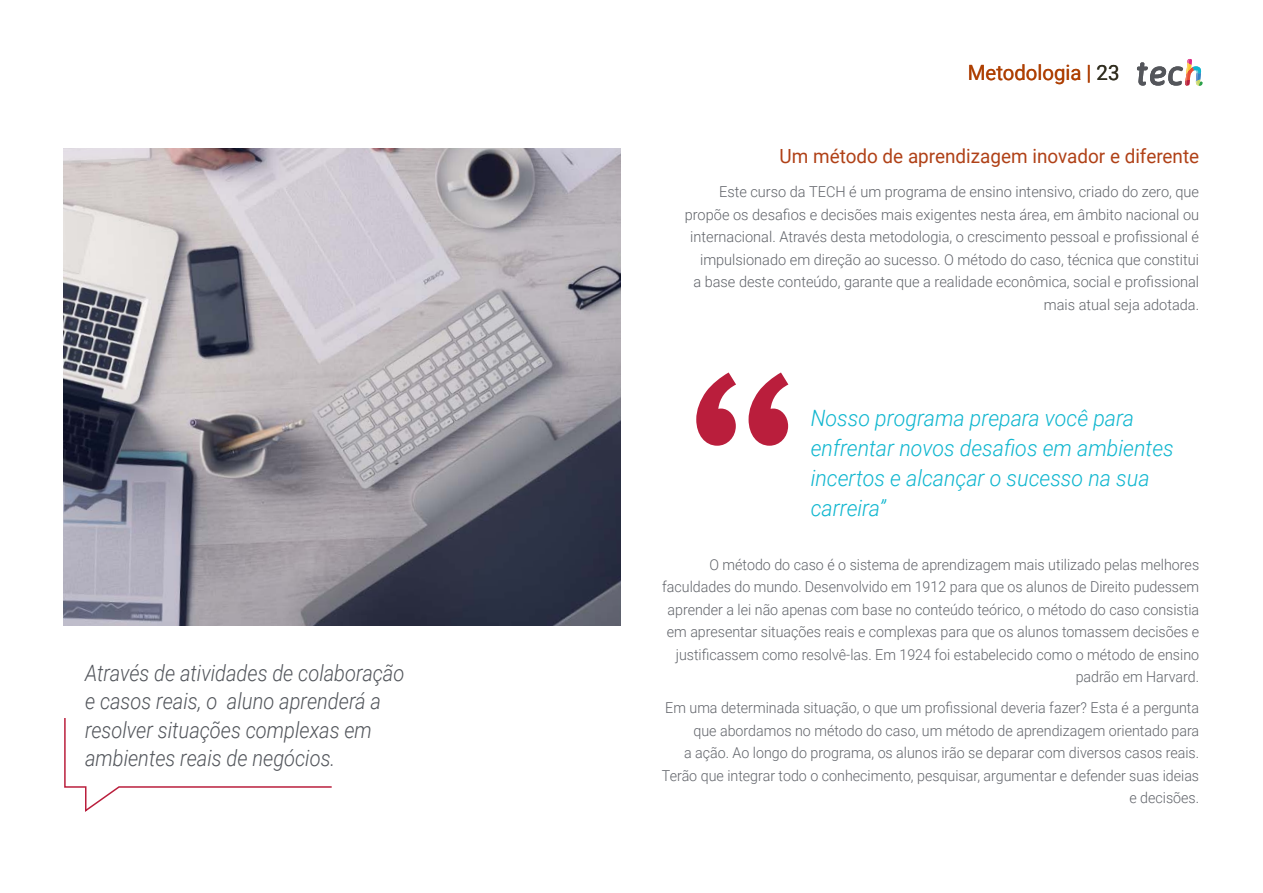
<style>
.page{position:relative;width:1263px;height:893px;background:#fff}
.page>*{position:absolute;margin:0;border:0;box-sizing:border-box;transform-origin:0 0}
.t1{font:italic 300 22.5px/28.5px "Roboto";color:#52555b;scale:.89 1}
.t2{font:italic 300 22.5px/30px "Roboto";color:#0fb6cf;scale:.95 1}
.t3{font:21px "Roboto";color:#ae4000}
.t4{font:19.5px "Roboto";color:#b04117}
.t5{font:300 15px/22.5px "Roboto";color:#61646a;text-align:right;scale:.95 1}
.t6{font:300 15px/22.5px "Roboto";color:#61646a;text-align:right}
.s1{color:#312e20}
</style>
<div class="page">
<img style="left:64px;top:149px;width:557px;height:477px">
<svg style="left:64px;top:718px;width:268px;height:94px"></svg>
<svg style="left:696px;top:372px;width:92px;height:74px"></svg>
<svg style="left:1137px;top:59px;width:65px;height:27px"></svg>
<h1 class="t1" style="left:85px;top:657px;width:360px">Através de atividades de colaboração e casos reais, o aluno aprenderá a resolver situações complexas em ambientes reais de negócios.</h1>
<h2 class="t3" style="left:968px;top:57px;width:153px">Metodologia | <span class="s1">23</span></h2>
<h3 class="t4" style="left:780px;top:143px;width:421px">Um método de aprendizagem inovador e diferente</h3>
<p class="t6" style="left:685px;top:180px;width:516px">Este curso da TECH é um programa de ensino intensivo, criado do zero, que propõe os desafios e decisões mais exigentes nesta área, em âmbito nacional ou internacional. Através desta metodologia, o crescimento pessoal e profissional é impulsionado em direção ao sucesso. O método do caso, técnica que constitui<br>a base deste conteúdo, garante que a realidade econômica, social e profissional mais atual seja adotada.</p>
<h1 class="t2" style="left:811px;top:402px;width:384px">Nosso programa prepara você para enfrentar novos desafios em ambientes incertos e alcançar o sucesso na sua carreira”</h1>
<p class="t5" style="left:662px;top:553px;width:567px">O método do caso é o sistema de aprendizagem mais utilizado pelas melhores faculdades do mundo. Desenvolvido em 1912 para que os alunos de Direito pudessem aprender a lei não apenas com base no conteúdo teórico, o método do caso consistia em apresentar situações reais e complexas para que os alunos tomassem decisões e justificassem como resolvê-las. Em 1924 foi estabelecido como o método de ensino padrão em Harvard.</p>
<p class="t5" style="left:662px;top:696px;width:567px">Em uma determinada situação, o que um profissional deveria fazer? Esta é a pergunta que abordamos no método do caso, um método de aprendizagem orientado para<br>a ação. Ao longo do programa, os alunos irão se deparar com diversos casos reais.<br>Terão que integrar todo o conhecimento, pesquisar, argumentar e defender suas ideias e decisões.</p>
</div>
